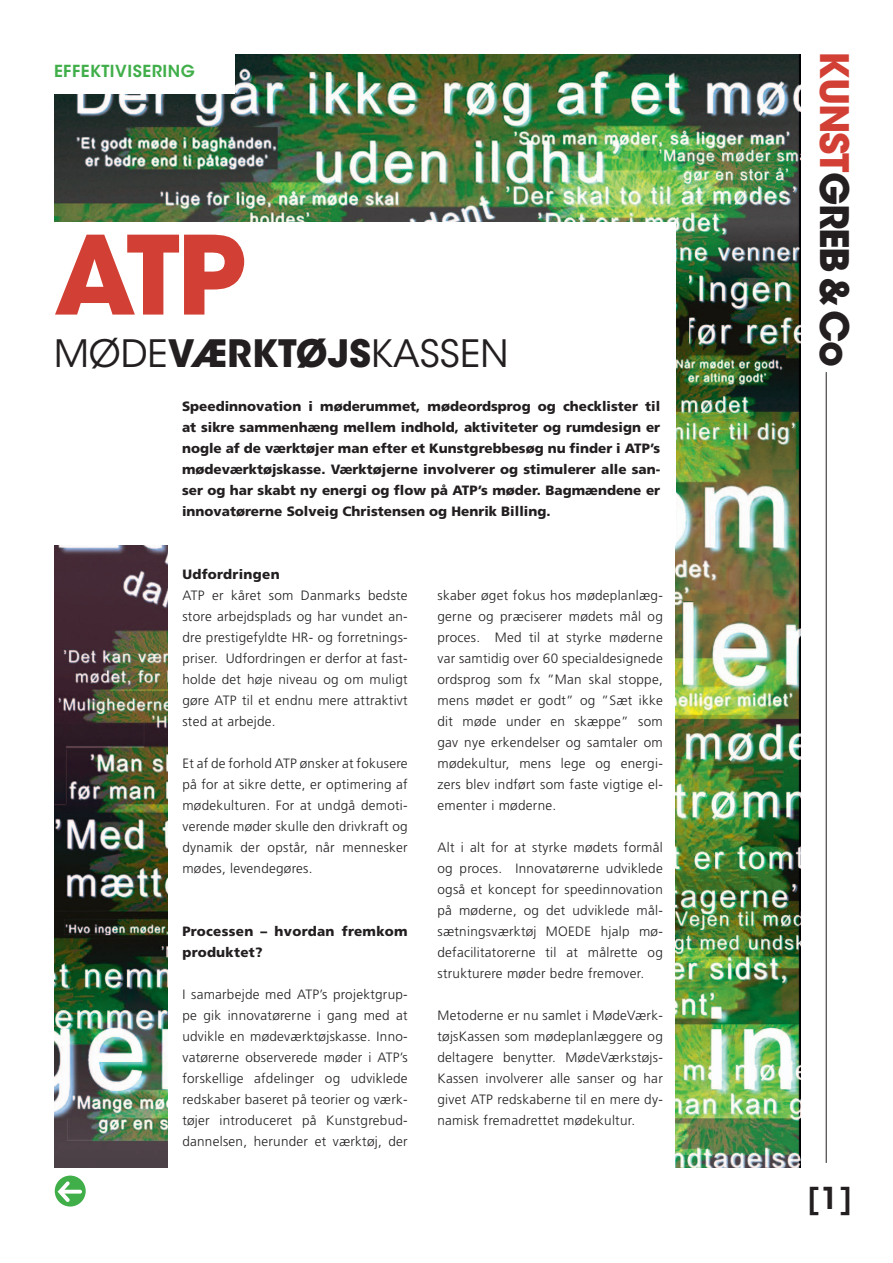
<style>
.page{position:relative;width:893px;height:1263px;background:#fff}
.page>*{position:absolute;margin:0;border:0;box-sizing:border-box;transform-origin:0 0}
.t1{font:700 108px "ITC Avant Garde Std";color:#d23f34}
.t2{font:700 39px "ITC Avant Garde Std";letter-spacing:-.03em;color:#231f20}
.t3{font:37.5px "ITC Avant Garde Std";color:#231f20}
.t4{font:600 30px "ITC Avant Garde Std";color:#231f20}
.t5{font:600 16.5px "ITC Avant Garde Std";letter-spacing:.03em;color:#40ae49}
.t6{font:300 13.5px/21px "Frutiger LT Std";letter-spacing:.02em;color:#231f20;text-align:justify}
.t7{font:900 13.5px/21px "Frutiger LT Std";color:#231f20;text-align:justify}
.t8{font:900 13.5px/21px "Frutiger LT Std";letter-spacing:.02em;color:#231f20}
.s1{font-weight:700}
.s2{color:#d23f34}
</style>
<div class="page">
<img style="left:55px;top:54px;width:745px;height:1113px">
<div style="left:39px;top:42px;width:196px;height:51px;background:#fff"></div>
<div style="left:168px;top:537px;width:507px;height:679px;background:#fff"></div>
<div style="left:42px;top:222px;width:634px;height:323px;background:#fff"></div>
<hr style="left:826px;top:372px;width:1px;height:791px;background:#231f20">
<div style="left:55px;top:1175px;width:31px;height:31px;background:#40ae49;border-radius:50%"></div>
<svg style="left:58px;top:1181px;width:24px;height:21px"></svg>
<p class="t5" style="left:54px;top:65px;width:142px">EFFEKTIVISERING</p>
<h1 class="t1" style="left:54px;top:238px;width:193px">ATP</h1>
<h3 class="t3" style="left:54px;top:335px;width:456px">MØDE<span class="s1">VÆRKTØJS</span>KASSEN</h3>
<p class="t7" style="left:182px;top:397px;width:480px">Speedinnovation i møderummet, mødeordsprog og checklister til at sikre sammenhæng mellem indhold, aktiviteter og rumdesign er nogle af de værktøjer man efter et Kunstgrebbesøg nu finder i ATP’s mødeværktøjskasse. Værktøjerne involverer og stimulerer alle san&shy;ser og har skabt ny energi og flow på ATP’s møder. Bagmændene er innovatørerne Solveig Christensen og Henrik Billing.</p>
<p class="t8" style="left:182px;top:565px;width:99px">Udfordringen</p>
<p class="t6" style="left:182px;top:585px;width:227px">ATP er kåret som Danmarks bedste store arbejdsplads og har vundet an&shy;dre prestigefyldte HR- og forretnings&shy;priser. Udfordringen er derfor at fast&shy;holde det høje niveau og om muligt gøre ATP til et endnu mere attraktivt sted at arbejde.</p>
<p class="t6" style="left:182px;top:753px;width:227px">Et af de forhold ATP ønsker at fokusere på for at sikre dette, er optimering af mødekulturen. For at undgå demoti&shy;verende møder skulle den drivkraft og dynamik der opstår, når mennesker mødes, levendegøres.</p>
<p class="t8" style="left:182px;top:922px;width:227px">Processen – hvordan fremkom produktet?</p>
<p class="t6" style="left:182px;top:984px;width:227px">I samarbejde med ATP’s projektgrup&shy;pe gik innovatørerne i gang med at udvikle en mødeværktøjskasse. Inno&shy;vatørerne observerede møder i ATP’s forskellige afdelinger og udviklede redskaber baseret på teorier og værk&shy;tøjer introduceret på Kunstgrebud&shy;dannelsen, herunder et værktøj, der</p>
<p class="t6" style="left:437px;top:585px;width:227px">skaber øget fokus hos mødeplanlæg&shy;gerne og præciserer mødets mål og proces. Med til at styrke møderne var samtidig over 60 specialdesignede ordsprog som fx ”Man skal stoppe, mens mødet er godt” og ”Sæt ikke dit møde under en skæppe” som gav nye erkendelser og samtaler om mødekultur, mens lege og energi&shy;zers blev indført som faste vigtige el&shy;ementer i møderne.</p>
<p class="t6" style="left:437px;top:837px;width:227px">Alt i alt for at styrke mødets formål og proces. Innovatørerne udviklede også et koncept for speedinnovation på møderne, og det udviklede mål&shy;sætningsværktøj MOEDE hjalp mø&shy;defacilitatorerne til at målrette og strukturere møder bedre fremover.</p>
<p class="t6" style="left:437px;top:1005px;width:227px">Metoderne er nu samlet i MødeVærk&shy;tøjsKassen som mødeplanlæggere og deltagere benytter. MødeVærkstøjs-Kassen involverer alle sanser og har givet ATP redskaberne til en mere dy&shy;namisk fremadrettet mødekultur.</p>
<h2 class="t2" style="left:848px;top:51px;width:317px;rotate:90deg"><span class="s2">KUNST</span>GREB &amp; Co</h2>
<h3 class="t4" style="left:807px;top:1188px;width:47px">[1]</h3>
</div>
